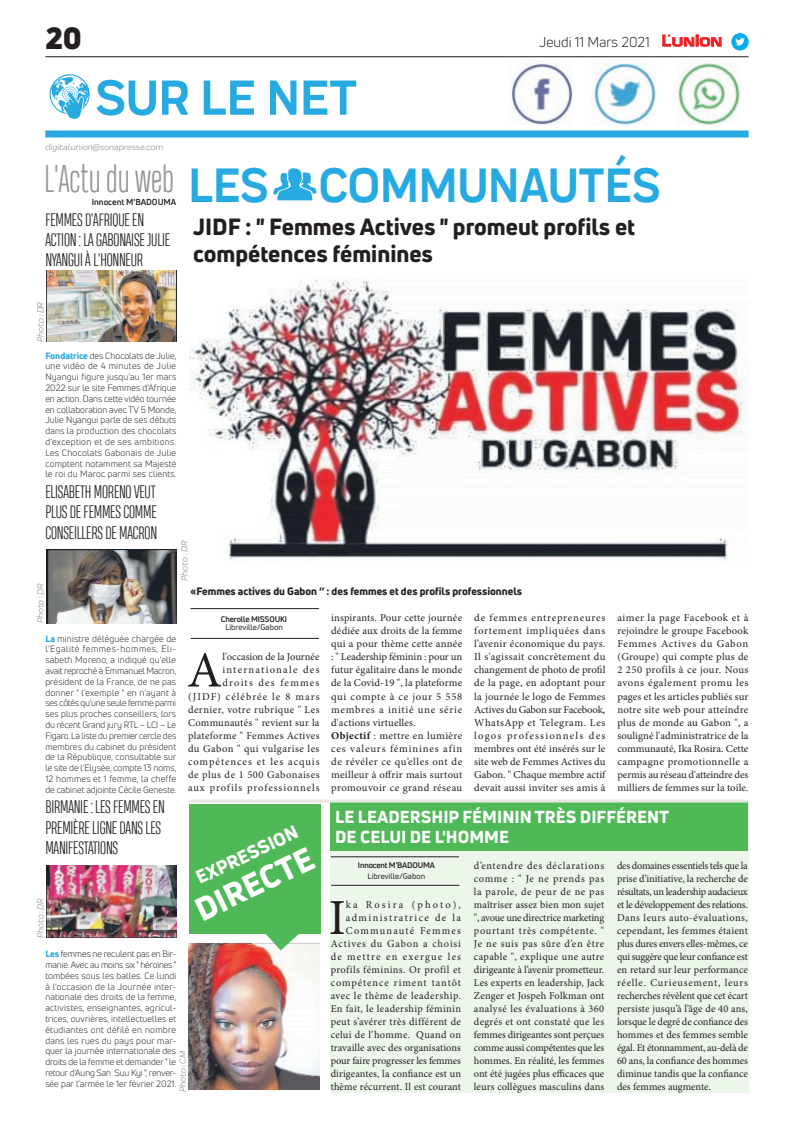
<style>
.page{position:relative;width:794px;height:1129px;background:#fff}
.page>*{position:absolute;margin:0;border:0;box-sizing:border-box;transform-origin:0 0}
.t1{font:700 51px "Praktika";color:#26aae1}
.t2{font:50.5px "Minion Pro";color:#231f20}
.t3{font:700 50px "Praktika";color:#26aae1;scale:.95 1}
.t4{font:300 36px "Heading Compressed Pro";color:#939598;scale:.91 1}
.t5{font:800 32px "Uni Neue";color:#fff}
.t6{font:900 30px "Uni Neue";color:#231f20}
.t7{font:800 23px/27.6px "Uni Neue";color:#231f20}
.t8{font:800 18.3px "Uni Neue";color:#fff}
.t9{font:300 17px/20.4px "Heading Compressed Pro";letter-spacing:-.01em;color:#231f20}
.t10{font:800 17px/20.4px "Uni Neue";color:#fff}
.t11{font:14px "Uni Neue";color:#231f20}
.t12{font:10.5px/13px "Minion Pro";letter-spacing:.02em;color:#231f20;text-align:justify}
.t13{font:10.5px/13px "Minion Pro";letter-spacing:.045em;color:#231f20;text-align:right}
.t14{font:800 10.5px "Uni Neue";color:#231f20}
.t15{font:9px/10.8px "Uni Neue";color:#231f20;text-align:justify}
.t16{font:italic 9px "Praktika";color:#818386}
.t17{font:700 8.5px "Uni Neue";color:#231f20}
.t18{font:700 8px "Uni Neue";letter-spacing:-.02em;color:#231f20}
.t19{font:8px "Uni Neue";color:#231f20}
.s1{font-family:"Eurostile";font-weight:600;font-size:14.9px;color:#ee1d23}
.s2{font-family:"Eurostile";font-weight:600;font-size:11.4px;color:#ee1d23}
.s3{font-weight:800;color:#26aae1}
.s4{font-weight:700}
</style>
<div class="page">
<img style="left:189px;top:943px;width:130px;height:146px">
<hr style="left:45px;top:56px;width:703px;height:1px;background:#231f20">
<div style="left:45px;top:130px;width:703px;height:7px;background:#26aae1"></div>
<svg style="left:662px;top:34px;width:60px;height:13px"></svg>
<div style="left:731px;top:33px;width:17px;height:18px;background:#00aeef;border-radius:50%"></div>
<svg style="left:735px;top:38px;width:10px;height:8px"></svg>
<img style="left:508px;top:62px;width:65px;height:63px">
<img style="left:593px;top:62px;width:64px;height:64px">
<img style="left:675px;top:62px;width:66px;height:64px">
<svg style="left:50px;top:74px;width:40px;height:45px"></svg>
<div style="left:330px;top:800px;width:418px;height:291px;background:#ecf6eb"></div>
<div style="left:330px;top:801px;width:418px;height:49px;background:#4eb956"></div>
<hr style="left:188px;top:799px;width:559px;height:3px;background:#e7e8e2">
<div style="left:189px;top:804px;width:131px;height:129px;background:#4eb956"></div>
<svg style="left:262px;top:933px;width:40px;height:17px"></svg>
<svg style="left:273px;top:168px;width:43px;height:32px"></svg>
<img style="left:46px;top:270px;width:131px;height:72px">
<img style="left:46px;top:865px;width:131px;height:72px">
<img style="left:46px;top:549px;width:131px;height:74px">
<hr style="left:331px;top:884px;width:128px;height:1px;background:#231f20">
<hr style="left:331px;top:856px;width:128px;height:1px;background:#231f20">
<hr style="left:191px;top:637px;width:128px;height:1px;background:#231f20">
<hr style="left:191px;top:608px;width:128px;height:1px;background:#231f20">
<img style="left:190px;top:280px;width:556px;height:281px">
<h3 class="t6" style="left:45px;top:17px;width:38px">20</h3>
<h3 class="t11" style="left:539px;top:33px;width:184px">Jeudi 11 Mars 2021 <span class="s1">L</span><span class="s2">UNION</span></h3>
<h1 class="t1" style="left:95px;top:57px;width:263px">SUR LE NET</h1>
<p class="t16" style="left:45px;top:140px;width:120px">digital.union@sonapresse.com</p>
<h3 class="t4" style="left:45px;top:158px;width:144px">L'Actu du web</h3>
<p class="t17" style="left:92px;top:197px;width:86px">Innocent M'BADOUMA</p>
<h3 class="t9" style="left:45px;top:211px;width:126px">FEMMES D'AFRIQUE EN<br>ACTION : LA GABONAISE JULIE<br>NYANGUI À L'HONNEUR</h3>
<p class="t16" style="left:34px;top:342px;width:41px;rotate:-90deg">Photo : DR</p>
<p class="t15" style="left:45px;top:350px;width:133px"><span class="s3">Fondatrice</span> des Chocolats de Julie, une vidéo de 4 minutes de Julie Nyangui figure jusqu'au 1er mars 2022 sur le site Femmes d'Afrique en action. Dans cette vidéo tournée en collaboration avec TV 5 Monde, Julie Nyangui parle de ses débuts dans la production des chocolats d'exception et de ses ambitions.<br>Les Chocolats Gabonais de Julie comptent notamment sa Majesté le roi du Maroc parmi ses clients.</p>
<h3 class="t9" style="left:45px;top:483px;width:113px;text-align:justify">ELISABETH MORENO VEUT PLUS DE FEMMES COMME CONSEILLERS DE MACRON</h3>
<h3 class="t3" style="left:189px;top:145px;width:498px">LES COMMUNAUTÉS</h3>
<h3 class="t7" style="left:193px;top:212px;width:444px">JIDF : " Femmes Actives " promeut profils et compétences féminines</h3>
<p class="t16" style="left:178px;top:580px;width:41px;rotate:-90deg">Photo : DR</p>
<p class="t16" style="left:34px;top:623px;width:41px;rotate:-90deg">Photo : DR</p>
<p class="t14" style="left:190px;top:584px;width:333px">«Femmes actives du Gabon ‘’ : des femmes et des profils professionnels</p>
<p class="t12" style="left:331px;top:611px;width:133px;text-align:left">inspirants. Pour cette journée dédiée aux droits de la femme qui a pour thème cette année : " Leadership féminin : pour un futur égalitaire dans le monde de la Covid-19 ", la plateforme qui compte à ce jour 5 558 membres a initié une série d'actions virtuelles.<br><span class="s4">Objectif</span> : mettre en lumière ces valeurs féminines afin de révéler ce qu’elles ont de meilleur à offrir mais surtout promouvoir ce grand réseau</p>
<p class="t12" style="left:474px;top:611px;width:133px">de femmes entrepreneures fortement impliquées dans l’avenir économique du pays.<br>Il s'agissait concrètement du changement de photo de profil de la page, en adoptant pour la journée le logo de Femmes Actives du Gabon sur Facebook, WhatsApp et Telegram. Les logos professionnels des membres ont été insérés sur le site web de Femmes Actives du Gabon. " Chaque membre actif devait aussi inviter ses amis à</p>
<p class="t12" style="left:617px;top:611px;width:133px">aimer la page Facebook et à rejoindre le groupe Facebook Femmes Actives du Gabon (Groupe) qui compte plus de 2 250 profils à ce jour. Nous avons également promu les pages et les articles publiés sur notre site web pour atteindre plus de monde au Gabon ", a souligné l'administratrice de la communauté, Ika Rosira. Cette campagne promotionnelle a permis au réseau d'atteindre des milliers de femmes sur la toile.</p>
<p class="t18" style="left:221px;top:613px;width:68px">Cherolle MISSOUKI</p>
<p class="t19" style="left:225px;top:622px;width:59px">Libreville/Gabon</p>
<p class="t15" style="left:45px;top:632px;width:133px"><span class="s3">La</span> ministre déléguée chargée de l'Egalité femmes-hommes, Eli&shy;sabeth Moreno, a indiqué qu’elle avait reproché à Emmanuel Macron, président de la France, de ne pas donner " l’exemple " en n’ayant à ses côtés qu’une seule femme parmi ses plus proches conseillers, lors du récent Grand jury RTL – LCI – Le Figaro. La liste du premier cercle des membres du cabinet du président de la République, consultable sur le site de l’Elysée, compte 13 noms, 12 hommes et 1 femme, la cheffe de cabinet adjointe Cécile Geneste.</p>
<h3 class="t9" style="left:45px;top:798px;width:121px">BIRMANIE : LES FEMMES EN<br>PREMIÈRE LIGNE DANS LES<br>MANIFESTATIONS</h3>
<h2 class="t2" style="left:187px;top:636px;width:36px">A</h2>
<p class="t13" style="left:188px;top:650px;width:133px">l'occasion de la Journée internationale des<br>droits des femmes (JIDF) célébrée le 8 mars dernier, votre rubrique " Les<br>Communautés " revient sur la plateforme " Femmes Actives du Gabon " qui vulgarise les compétences et les acquis de plus de 1 500 Gabonaises aux profils professionnels</p>
<h3 class="t10" style="left:335px;top:806px;width:335px">LE LEADERSHIP FÉMININ TRÈS DIFFÉRENT<br>DE CELUI DE L'HOMME</h3>
<p class="t18" style="left:358px;top:860px;width:78px">Innocent M'BADOUMA</p>
<p class="t19" style="left:368px;top:870px;width:59px">Libreville/Gabon</p>
<h3 class="t8" style="left:192px;top:866px;width:112px;rotate:-25deg">EXPRESSION</h3>
<h3 class="t5" style="left:188px;top:892px;width:129px;rotate:-26deg">DIRECTE</h3>
<p class="t12" style="left:474px;top:858px;width:132px">d’entendre des déclarations comme : " Je ne prends pas la parole, de peur de ne pas maîtriser assez bien mon sujet ", avoue une directrice marketing pourtant très compétente. " Je ne suis pas sûre d’en être capable ", explique une autre dirigeante à l’avenir prometteur.<br>Les experts en leadership, Jack Zenger et Jospeh Folkman ont analysé les évaluations à 360 degrés et ont constaté que les femmes dirigeantes sont perçues comme aussi compétentes que les hommes. En réalité, les femmes ont été jugées plus efficaces que leurs collègues masculins dans</p>
<p class="t12" style="left:617px;top:858px;width:132px">des domaines essentiels tels que la prise d’initiative, la recherche de résultats, un leadership audacieux et le développement des relations.<br>Dans leurs auto-évaluations, cependant, les femmes étaient plus dures envers elles-mêmes, ce qui suggère que leur confiance est en retard sur leur performance réelle. Curieusement, leurs recherches révèlent que cet écart persiste jusqu’à l’âge de 40 ans, lorsque le degré de confiance des hommes et des femmes semble égal. Et étonnamment, au-delà de 60 ans, la confiance des hommes diminue tandis que la confiance des femmes augmente.</p>
<p class="t16" style="left:34px;top:937px;width:41px;rotate:-90deg">Photo : DR</p>
<p class="t12" style="left:331px;top:897px;width:132px;text-align:right">ka Rosira (photo), administratrice de la<br>Communauté Femmes<br>Actives du Gabon a choisi de mettre en exergue les profils féminins. Or profil et compétence riment tantôt avec le thème de leadership.<br>En fait, le leadership féminin peut s’avérer très différent de celui de l’homme. Quand on travaille avec des organisations pour faire progresser les femmes dirigeantes, la confiance est un thème récurrent. Il est courant</p>
<h2 class="t2" style="left:329px;top:883px;width:18px">I</h2>
<p class="t15" style="left:45px;top:948px;width:133px"><span class="s3">Les</span> femmes ne reculent pas en Bir&shy;manie. Avec au moins six " héroïnes " tombées sous les balles. Ce lundi à l'occasion de la Journée inter&shy;nationale des droits de la femme, activistes, enseignantes, agricul&shy;trices, ouvrières, intellectuelles et étudiantes ont défilé en nombre dans les rues du pays pour mar&shy;quer la journée internationale des droits de la femme et demander " le retour d'Aung San Suu Kyi ", renver&shy;sée par l’armée le 1er février 2021.</p>
<p class="t16" style="left:176px;top:1091px;width:43px;rotate:-90deg">Photo : CM</p>
</div>
